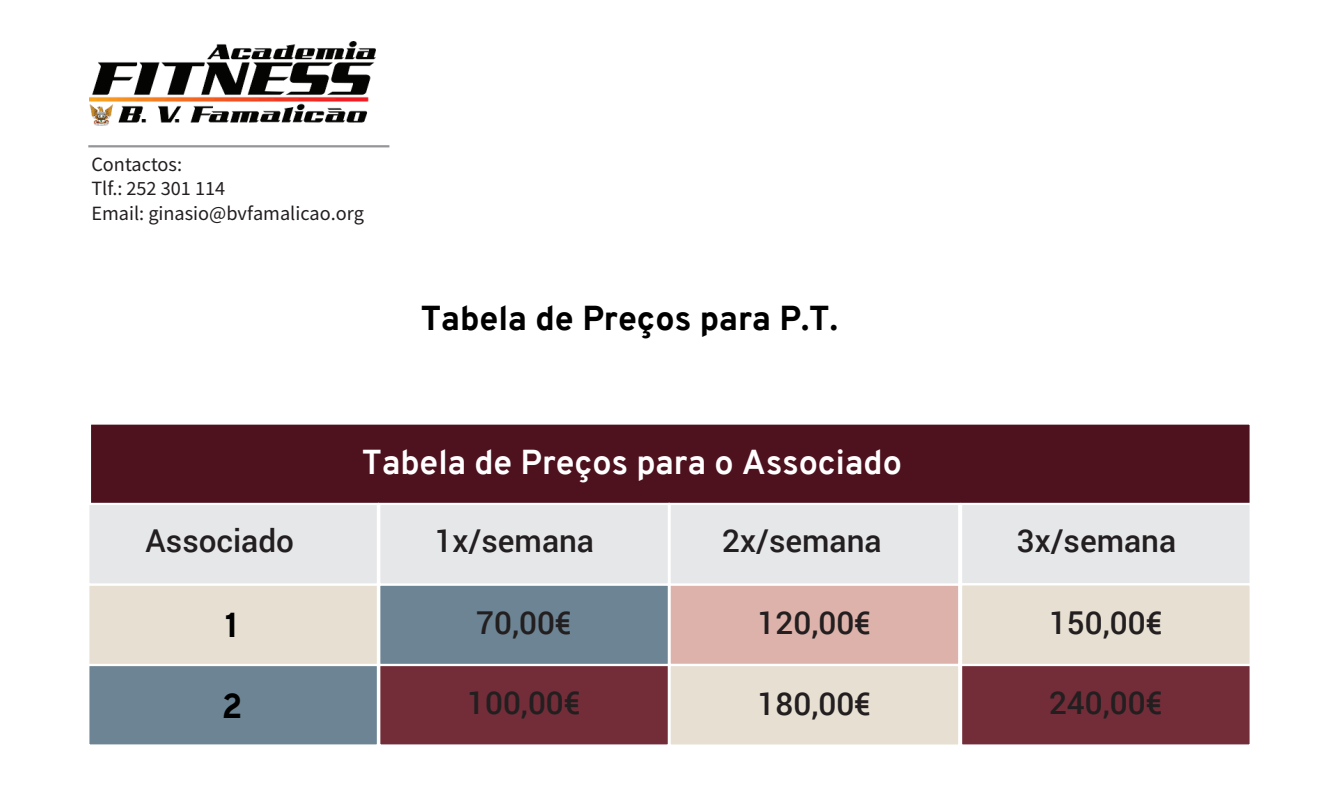
<style>
.page{position:relative;width:1340px;height:807px;background:#fff}
.page>*{position:absolute;margin:0;border:0;box-sizing:border-box;transform-origin:0 0}
.t1{font:700 33.75px "Overpass";color:#fff}
.t2{font:800 33.75px "Overpass";color:#000001}
.t3{font:500 31.5px "Roboto";color:#231f20}
.t4{font:700 24.75px "Zona Pro";color:#231f20}
.t5{font:20.25px/24.3px "Source Sans Pro";color:#231f20}
</style>
<div class="page">
<div style="left:89px;top:422px;width:1162px;height:83px;background:#4e111e;border:2px solid #fff"></div>
<div style="left:959px;top:503px;width:292px;height:82px;background:#e6e7e9;border:2px solid #fff"></div>
<div style="left:959px;top:664px;width:292px;height:82px;background:#732d39;border:2px solid #fff"></div>
<div style="left:959px;top:583px;width:292px;height:83px;background:#e6dfd2;border:2px solid #fff"></div>
<div style="left:668px;top:583px;width:292px;height:83px;background:#ddb2ab;border:2px solid #fff"></div>
<div style="left:668px;top:503px;width:292px;height:82px;background:#e6e7e9;border:2px solid #fff"></div>
<div style="left:378px;top:664px;width:292px;height:82px;background:#732d39;border:2px solid #fff"></div>
<div style="left:378px;top:583px;width:292px;height:83px;background:#6c8493;border:2px solid #fff"></div>
<div style="left:378px;top:503px;width:292px;height:82px;background:#e6e7e9;border:2px solid #fff"></div>
<div style="left:87px;top:664px;width:292px;height:82px;background:#6c8493;border:2px solid #fff"></div>
<div style="left:87px;top:583px;width:292px;height:83px;background:#e6dfd2;border:2px solid #fff"></div>
<div style="left:87px;top:503px;width:292px;height:82px;background:#e6e7e9;border:2px solid #fff"></div>
<img style="left:90px;top:41px;width:286px;height:85px">
<div style="left:668px;top:664px;width:292px;height:82px;background:#e6dfd2;border:2px solid #fff"></div>
<hr style="left:88px;top:145px;width:301px;height:2px;background:#939598">
<p class="t5" style="left:91px;top:152px;width:274px">Contactos:<br>Tlf.: 252 301 114<br>Email: ginasio@bvfamalicao.org</p>
<p class="t2" style="left:421px;top:294px;width:418px">Tabela de Preços para P.T.</p>
<p class="t3" style="left:146px;top:519px;width:150px">Associado</p>
<p class="t1" style="left:362px;top:438px;width:541px">Tabela de Preços para o Associado</p>
<p class="t3" style="left:435px;top:519px;width:161px">1x/semana</p>
<p class="t3" style="left:722px;top:519px;width:161px">2x/semana</p>
<p class="t3" style="left:1016px;top:519px;width:161px">3x/semana</p>
<p class="t2" style="left:225px;top:601px;width:15px">1</p>
<p class="t3" style="left:476px;top:600px;width:97px">70,00€</p>
<p class="t3" style="left:757px;top:600px;width:115px">120,00€</p>
<p class="t3" style="left:1049px;top:600px;width:115px">150,00€</p>
<p class="t2" style="left:222px;top:682px;width:22px">2</p>
<p class="t3" style="left:467px;top:681px;width:115px">100,00€</p>
<p class="t4" style="left:724px;top:670px;width:86px">Pilates</p>
<p class="t3" style="left:757px;top:681px;width:115px">180,00€</p>
<p class="t3" style="left:1049px;top:681px;width:115px">240,00€</p>
</div>
